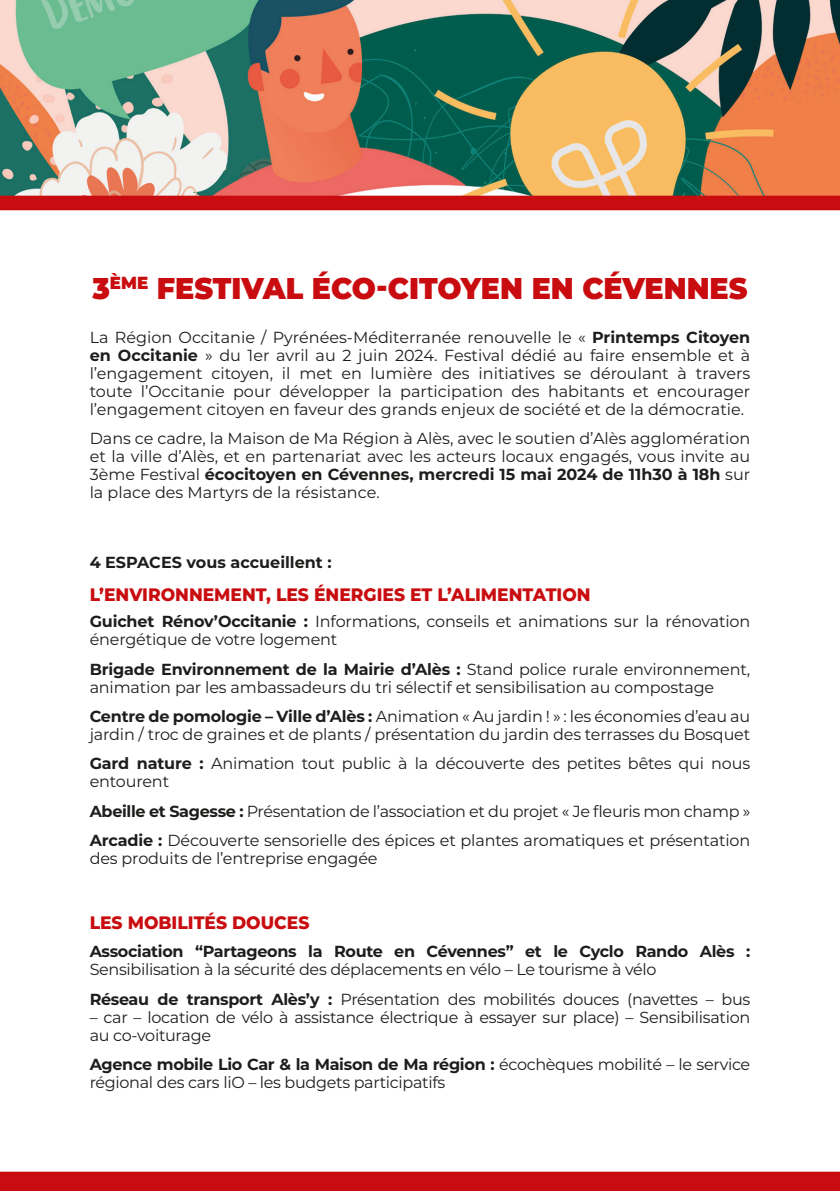
<style>
.page{position:relative;width:840px;height:1191px;background:#fff}
.page>*{position:absolute;margin:0;border:0;box-sizing:border-box;transform-origin:0 0}
.Titre_de_l_événement{font:900 30px "Montserrat";color:#c90c0f;scale:.95 1}
.Titre_de_l_événement-2{font:800 18px "Montserrat";color:#c90c0f;scale:.95 1}
.t1{font:16px/18px "Montserrat";letter-spacing:-.01em;color:#1d1d1b}
.t2{font:700 16px "Montserrat";color:#1d1d1b}
.s1{font-weight:700}
</style>
<div class="page">
<img style="left:0;top:0;width:839px;height:196px">
<div style="left:0;top:1171px;width:839px;height:20px;background:#c90c0f"></div>
<div style="left:0;top:196px;width:839px;height:14px;background:#c90c0f"></div>
<p class="Titre_de_l_événement" style="left:92px;top:266px;width:690px">3<sup>ÈME</sup> FESTIVAL ÉCO-CITOYEN EN CÉVENNES</p>
<p class="t1" style="left:90px;top:327px;width:661px;text-align:justify">La Région Occitanie / Pyrénées-Méditerranée renouvelle le « <span class="s1">Printemps Citoyen en Occitanie</span> » du 1er avril au 2 juin 2024. Festival dédié au faire ensemble et à l’engagement citoyen, il met en lumière des initiatives se déroulant à travers toute l’Occitanie pour développer la participation des habitants et encourager l’engagement citoyen en faveur des grands enjeux de société et de la démocratie.</p>
<p class="t1" style="left:90px;top:429px;width:661px;text-align:justify">Dans ce cadre, la Maison de Ma Région à Alès, avec le soutien d’Alès agglomération et la ville d’Alès, et en partenariat avec les acteurs locaux engagés, vous invite au 3ème Festival <span class="s1">écocitoyen en Cévennes, mercredi 15 mai 2024 de 11h30 à 18h</span> sur la place des Martyrs de la résistance.</p>
<p class="t2" style="left:90px;top:551px;width:243px">4 ESPACES vous accueillent :</p>
<p class="Titre_de_l_événement-2" style="left:90px;top:581px;width:528px">L’ENVIRONNEMENT, LES ÉNERGIES ET L’ALIMENTATION</p>
<p class="t1" style="left:90px;top:612px;width:661px"><span class="s1">Guichet Rénov’Occitanie :</span> Informations, conseils et animations sur la rénovation énergétique de votre logement</p>
<p class="t1" style="left:90px;top:659px;width:661px"><span class="s1">Brigade Environnement de la Mairie d’Alès :</span> Stand police rurale environnement, animation par les ambassadeurs du tri sélectif et sensibilisation au compostage</p>
<p class="t1" style="left:90px;top:706px;width:661px"><span class="s1">Centre de pomologie – Ville d’Alès :</span> Animation « Au jardin ! » : les économies d’eau au jardin / troc de graines et de plants / présentation du jardin des terrasses du Bosquet</p>
<p class="t1" style="left:90px;top:754px;width:661px"><span class="s1">Gard nature :</span> Animation tout public à la découverte des petites bêtes qui nous entourent</p>
<p class="t1" style="left:90px;top:801px;width:661px"><span class="s1">Abeille et Sagesse :</span> Présentation de l’association et du projet « Je fleuris mon champ »</p>
<p class="t1" style="left:90px;top:830px;width:661px"><span class="s1">Arcadie :</span> Découverte sensorielle des épices et plantes aromatiques et présentation des produits de l’entreprise engagée</p>
<p class="Titre_de_l_événement-2" style="left:90px;top:909px;width:233px">LES MOBILITÉS DOUCES</p>
<p class="t1" style="left:90px;top:942px;width:661px"><span class="s1">Association “Partageons la Route en Cévennes” et le Cyclo Rando Alès :<br></span>Sensibilisation à la sécurité des déplacements en vélo – Le tourisme à vélo</p>
<p class="t1" style="left:90px;top:989px;width:661px"><span class="s1">Réseau de transport Alès’y :</span> Présentation des mobilités douces (navettes – bus</p>
<p class="t1" style="left:90px;top:1007px;width:661px">– car – location de vélo à assistance électrique à essayer sur place) – Sensibilisation au co-voiturage</p>
<p class="t1" style="left:90px;top:1054px;width:661px"><span class="s1">Agence mobile Lio Car &amp; la Maison de Ma région :</span> écochèques mobilité – le service régional des cars liO – les budgets participatifs</p>
</div>
